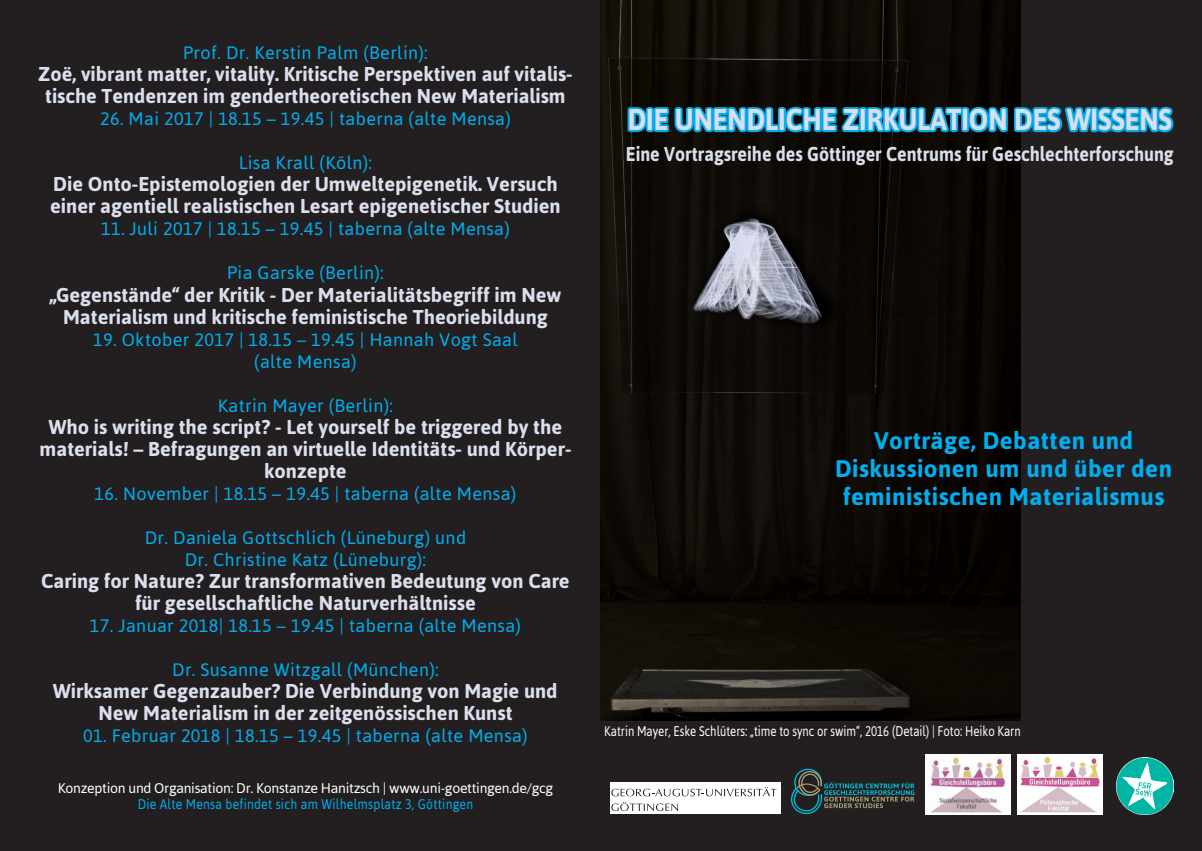
<style>
.page{position:relative;width:1202px;height:851px;background:#fff}
.page>*{position:absolute;margin:0;border:0;box-sizing:border-box;transform-origin:0 0}
.t1{font:700 30px "Asap";color:#dbdeed;scale:.89 1}
.fliesstext{font:700 24px "Asap";letter-spacing:.02em;color:#00aeef}
.t2{font:700 20px/22px "Asap";color:#dbdeed;text-align:center}
.t3{font:700 20px "Asap";color:#dbdeed;scale:.89 1}
.fliesstext-2{font:18px "Asap";letter-spacing:.02em;color:#00aeef}
.t4{font:14px "Asap";letter-spacing:-.02em;color:#fff}
.t5{font:14px "Asap";color:#fff;scale:.81 1}
.fliesstext-3{font:14px "Asap";letter-spacing:.02em;color:#00aeef;scale:.87 1}
</style>
<div class="page">
<div style="left:0;top:0;width:1202px;height:850px;background:#231f20"></div>
<div style="left:611px;top:782px;width:170px;height:32px;background:#fff"></div>
<svg style="left:611px;top:787px;width:165px;height:24px"></svg>
<svg style="left:791px;top:768px;width:123px;height:46px"></svg>
<img style="left:926px;top:754px;width:85px;height:60px">
<img style="left:1018px;top:754px;width:85px;height:60px">
<img style="left:1116px;top:757px;width:58px;height:57px">
<img style="left:601px;top:0;width:419px;height:720px">
<svg style="left:625px;top:71px;width:549px;height:88px"></svg>
<p class="fliesstext-2" style="left:183px;top:43px;width:246px">Prof. Dr. Kerstin Palm (Berlin):</p>
<p class="t2" style="left:38px;top:63px;width:536px">Zoë, vibrant matter, vitality. Kritische Perspektiven auf vitalis&shy;tische Tendenzen im gendertheoretischen New Materialism</p>
<p class="fliesstext-2" style="left:100px;top:109px;width:412px">26. Mai 2017 | 18.15 – 19.45 | taberna (alte Mensa)</p>
<p class="fliesstext-2" style="left:239px;top:153px;width:135px">Lisa Krall (Köln):</p>
<p class="t2" style="left:50px;top:173px;width:512px;text-align:left">Die Onto-Epistemologien der Umweltepigenetik. Versuch einer agentiell realistischen Lesart epigenetischer Studien</p>
<p class="fliesstext-2" style="left:101px;top:219px;width:410px">11. Juli 2017 | 18.15 – 19.45 | taberna (alte Mensa)</p>
<p class="fliesstext-2" style="left:227px;top:263px;width:158px">Pia Garske (Berlin):</p>
<p class="t2" style="left:49px;top:283px;width:514px">„Gegenstände“ der Kritik - Der Materialitätsbegriff im New<br>Materialism und kritische feministische Theoriebildung</p>
<p class="fliesstext-2" style="left:93px;top:329px;width:426px">19. Oktober 2017 | 18.15 – 19.45 | Hannah Vogt Saal</p>
<p class="fliesstext-2" style="left:254px;top:351px;width:104px">(alte Mensa)</p>
<p class="fliesstext-2" style="left:218px;top:395px;width:177px">Katrin Mayer (Berlin):</p>
<p class="t2" style="left:40px;top:415px;width:533px">Who is writing the script? - Let yourself be triggered by the materials! – Befragungen an virtuelle Identitäts- und Körper&shy;konzepte</p>
<p class="fliesstext-2" style="left:95px;top:483px;width:423px">16. November | 18.15 – 19.45 | taberna (alte Mensa)</p>
<p class="fliesstext-2" style="left:145px;top:527px;width:323px">Dr. Daniela Gottschlich (Lüneburg) und</p>
<p class="fliesstext-2" style="left:185px;top:549px;width:243px">Dr. Christine Katz (Lüneburg):</p>
<p class="t2" style="left:41px;top:569px;width:530px">Caring for Nature? Zur transformativen Bedeutung von Care für gesellschaftliche Naturverhältnisse</p>
<p class="fliesstext-2" style="left:90px;top:615px;width:432px">17. Januar 2018| 18.15 – 19.45 | taberna (alte Mensa)</p>
<p class="fliesstext-2" style="left:172px;top:659px;width:268px">Dr. Susanne Witzgall (München):</p>
<p class="t2" style="left:53px;top:679px;width:506px">Wirksamer Gegenzauber? Die Verbindung von Magie und<br>New Materialism in der zeitgenössischen Kunst</p>
<p class="fliesstext-2" style="left:83px;top:725px;width:446px">01. Februar 2018 | 18.15 – 19.45 | taberna (alte Mensa)</p>
<p class="t5" style="left:604px;top:723px;width:516px">Katrin Mayer, Eske Schlüters: „time to sync or swim“, 2016 (Detail) | Foto: Heiko Karn</p>
<p class="t1" style="left:628px;top:102px;width:613px">DIE UNENDLICHE ZIRKULATION DES WISSENS</p>
<p class="t3" style="left:626px;top:142px;width:617px">Eine Vortragsreihe des Göttinger Centrums für Geschlechterforschung</p>
<p class="fliesstext" style="left:874px;top:427px;width:261px">Vorträge, Debatten und</p>
<p class="fliesstext" style="left:835px;top:455px;width:338px">Diskussionen um und über den</p>
<p class="fliesstext" style="left:843px;top:483px;width:323px">feministischen Materialismus</p>
<p class="t4" style="left:58px;top:780px;width:497px">Konzeption und Organisation: Dr. Konstanze Hanitzsch | www.uni-goettingen.de/gcg</p>
<p class="fliesstext-3" style="left:138px;top:796px;width:387px">Die Alte Mensa befindet sich am Wilhelmsplatz 3, Göttingen</p>
</div>
